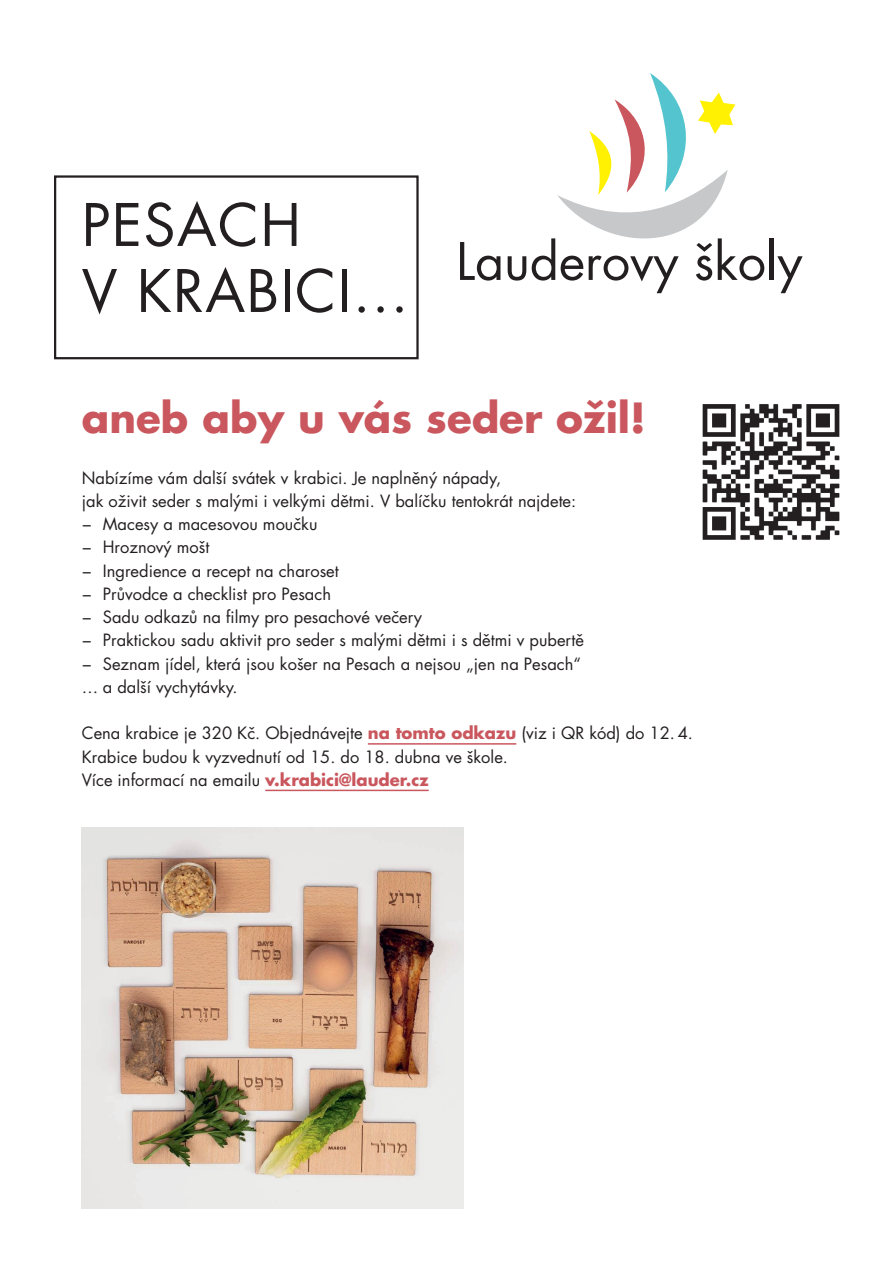
<style>
.page{position:relative;width:893px;height:1263px;background:#fff}
.page>*{position:absolute;margin:0;border:0;box-sizing:border-box;transform-origin:0 0}
.t1{font:57px/66px "Futura CE Book";letter-spacing:.025em;color:#231f20}
.t2{font:50.25px "Futura CE";color:#231f20}
.t3{font:700 40.5px "Futura CE";color:#c9575d}
.t4{font:16.5px/23.2px "Futura CE Book";color:#231f20}
.s1{font-family:"Futura CE";font-weight:700;color:#c9575d}
</style>
<div class="page">
<hr style="left:368px;top:743px;width:148px;height:2px;background:#c9575d">
<hr style="left:265px;top:790px;width:164px;height:1px;background:#c9575d">
<div style="left:54px;top:175px;width:365px;height:184px;border:2px solid #231f20"></div>
<svg style="left:557px;top:73px;width:178px;height:166px"></svg>
<img style="left:82px;top:827px;width:382px;height:382px">
<img style="left:702px;top:404px;width:138px;height:136px">
<h1 class="t1" style="left:82px;top:194px;width:221px">PESACH v kra</h1>
<h1 class="t1" style="left:246px;top:260px;width:164px">bici…</h1>
<h2 class="t2" style="left:456px;top:232px;width:348px">Lauderovy školy</h2>
<h3 class="t3" style="left:82px;top:393px;width:565px">aneb aby u vás seder ožil!</h3>
<p class="t4" style="left:82px;top:466px;width:504px">Nabízíme vám další svátek v krabici. Je naplněný nápady,<br>jak oživit seder s malými i velkými dětmi. V balíčku tentokrát najdete: − Macesy a macesovou moučku<br>− Hroznový mošt<br>− Ingredience a recept na charoset<br>− Průvodce a checklist pro Pesach<br>− Sadu odkazů na filmy pro pesachové večery<br>− Praktickou sadu aktivit pro seder s malými dětmi i s dětmi v pubertě − Seznam jídel, která jsou košer na Pesach a nejsou „jen na Pesach“ … a další vychytávky.</p>
<p class="t4" style="left:82px;top:722px;width:613px">Cena krabice je 320 Kč. Objednávejte <span class="s1">na tomto odkazu</span> (viz i QR kód) do 12. 4.<br>Krabice budou k vyzvednutí od 15. do 18. dubna ve škole.<br>Více informací na emailu <span class="s1">v.krabici@lauder.cz</span></p>
</div>
